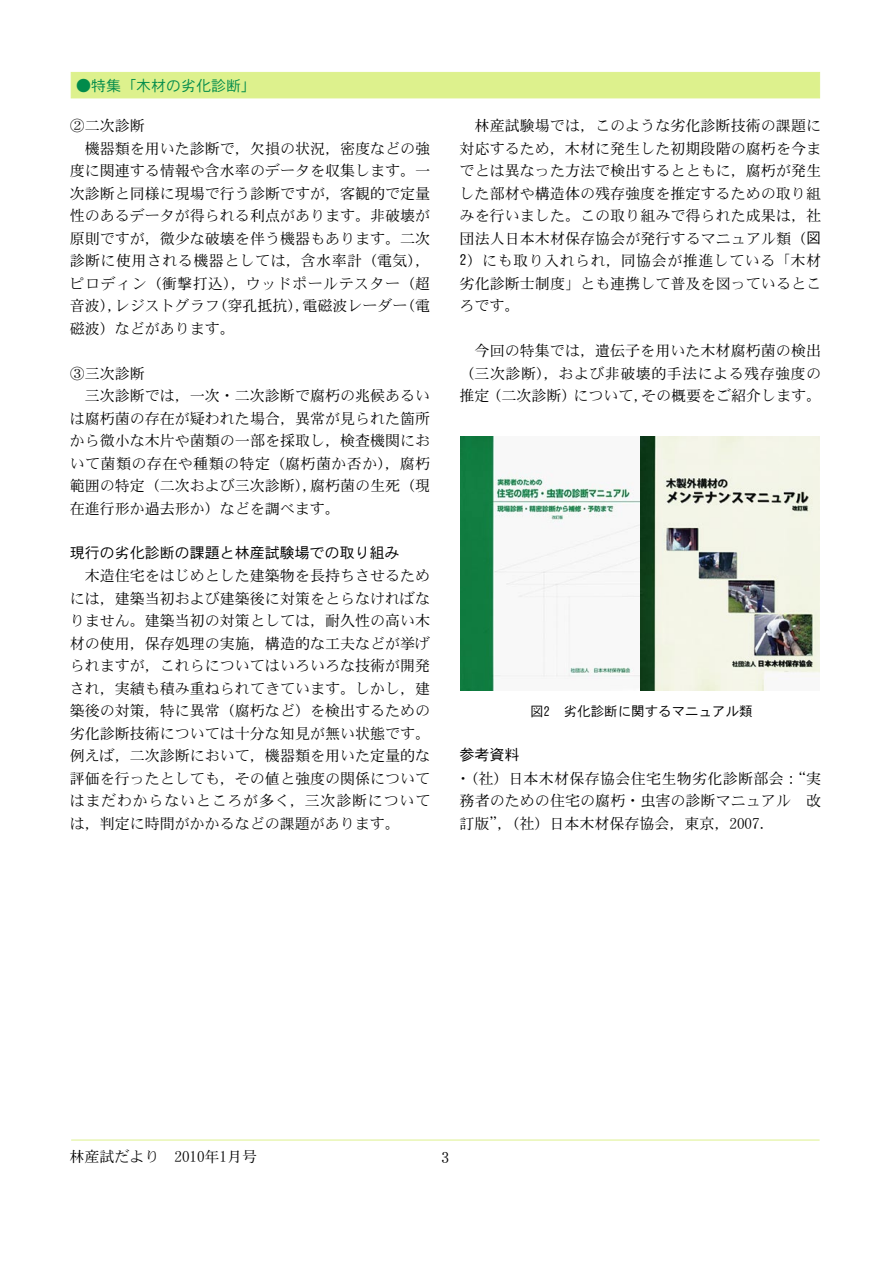
<style>
.page{position:relative;width:893px;height:1263px;background:#fff}
.page>*{position:absolute;margin:0;border:0;box-sizing:border-box;transform-origin:0 0}
.t1{font:15px/22.5px "DFHS Mincho W3 WIN RKSJ H";color:#000}
.t2{font:15px "DFHS Gothic W3 WIN RKSJ H";color:#018b4b}
.t3{font:13.5px "DFHS Gothic W3 WIN RKSJ H";color:#000}
.s1{font-family:"DFHS Gothic W3 WIN RKSJ H"}
</style>
<div class="page">
<img style="left:460px;top:436px;width:360px;height:254px">
<svg style="left:71px;top:1139px;width:749px;height:2px"></svg>
<div style="left:71px;top:72px;width:749px;height:26px;background:#ddf18d"></div>
<p class="t2" style="left:76px;top:78px;width:181px">●特集「木材の劣化診断」</p>
<p class="t1" style="left:70px;top:115px;width:362px">②二次診断<br>　機器類を用いた診断で，欠損の状況，密度などの強度に関連する情報や含水率のデータを収集します。一次診断と同様に現場で行う診断ですが，客観的で定量性のあるデータが得られる利点があります。非破壊が原則ですが，微少な破壊を伴う機器もあります。二次診断に使用される機器としては，含水率計（電気），ピロディン（衝撃打込），ウッドポールテスター（超音波），レジストグラフ（穿孔抵抗），電磁波レーダー（電磁波）などがあります。</p>
<p class="t1" style="left:70px;top:362px;width:362px">③三次診断<br>　三次診断では，一次・二次診断で腐朽の兆候あるいは腐朽菌の存在が疑われた場合，異常が見られた箇所から微小な木片や菌類の一部を採取し，検査機関において菌類の存在や種類の特定（腐朽菌か否か），腐朽範囲の特定（二次および三次診断），腐朽菌の生死（現在進行形か過去形か）などを調べます。</p>
<p class="t1" style="left:70px;top:542px;width:362px"><span class="s1">現行の劣化診断の課題と林産試験場での取り組み<br></span>　木造住宅をはじめとした建築物を長持ちさせるためには，建築当初および建築後に対策をとらなければなりません。建築当初の対策としては，耐久性の高い木材の使用，保存処理の実施，構造的な工夫などが挙げられますが，これらについてはいろいろな技術が開発され，実績も積み重ねられてきています。しかし，建築後の対策，特に異常（腐朽など）を検出するための劣化診断技術については十分な知見が無い状態です。例えば，二次診断において，機器類を用いた定量的な評価を行ったとしても，その値と強度の関係についてはまだわからないところが多く，三次診断については，判定に時間がかかるなどの課題があります。</p>
<p class="t1" style="left:460px;top:115px;width:363px;text-align:justify">　林産試験場では，このような劣化診断技術の課題に対応するため，木材に発生した初期段階の腐朽を今までとは異なった方法で検出するとともに，腐朽が発生した部材や構造体の残存強度を推定するための取り組みを行いました。この取り組みで得られた成果は，社団法人日本木材保存協会が発行するマニュアル類（<span class="s1">図2</span>）にも取り入れられ，同協会が推進している「木材劣化診断士制度」とも連携して普及を図っているところです。</p>
<p class="t1" style="left:460px;top:340px;width:363px;text-align:justify">　今回の特集では，遺伝子を用いた木材腐朽菌の検出（三次診断），および非破壊的手法による残存強度の推定（二次診断）について，その概要をご紹介します。</p>
<p class="t3" style="left:530px;top:704px;width:224px">図2　劣化診断に関するマニュアル類</p>
<p class="t1" style="left:456px;top:745px;width:367px"><span class="s1">参考資料<br></span>・（社）日本木材保存協会住宅生物劣化診断部会：“実務者のための住宅の腐朽・虫害の診断マニュアル　改訂版”，（社）日本木材保存協会，東京，2007．</p>
<p class="t1" style="left:70px;top:1145px;width:189px">林産試だより　2010年1月号</p>
<p class="t1" style="left:441px;top:1146px;width:9px">3</p>
</div>
